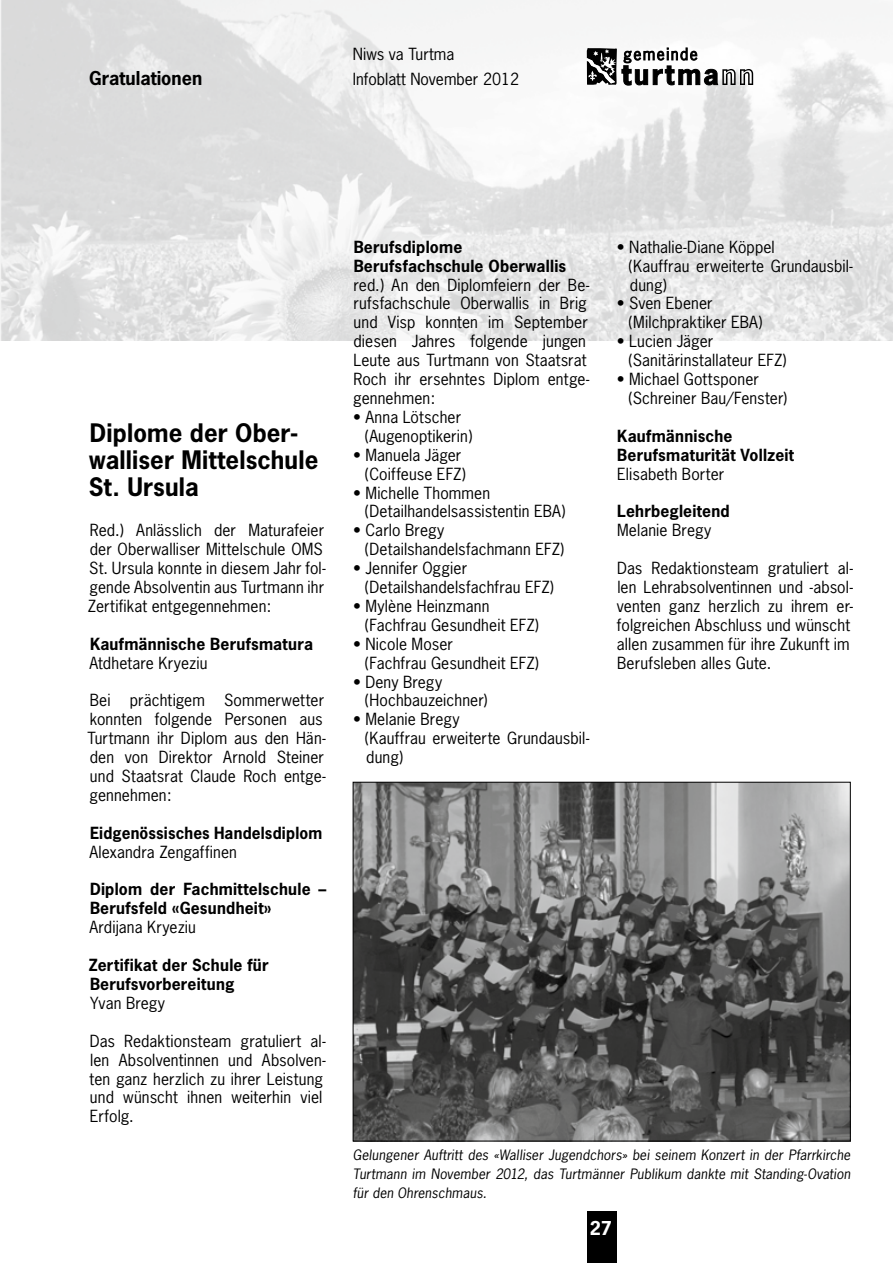
<style>
.page{position:relative;width:893px;height:1263px;background:#fff}
.page>*{position:absolute;margin:0;border:0;box-sizing:border-box;transform-origin:0 0}
.t1{font:700 24px/27px "News Gothic";letter-spacing:.005em;color:#000}
.t2{font:700 18px "News Gothic";color:#000}
.t3{font:700 18px "News Gothic";color:#fff}
.t4{font:15.75px/18.9px "News Gothic";letter-spacing:.005em;color:#000}
.t5{font:700 15.75px/18.9px "News Gothic";letter-spacing:.015em;color:#000}
.t6{font:italic 13.5px/18.9px "News Gothic";letter-spacing:.015em;color:#000;text-align:justify}
</style>
<div class="page">
<div style="left:587px;top:1212px;width:30px;height:51px;background:#000"></div>
<img style="left:0;top:0;width:893px;height:340px">
<svg style="left:587px;top:47px;width:166px;height:39px"></svg>
<img style="left:355px;top:784px;width:493px;height:355px">
<p class="t4" style="left:353px;top:44px;width:103px">Niws va Turtma</p>
<p class="t2" style="left:89px;top:67px;width:114px">Gratulationen</p>
<p class="t4" style="left:353px;top:70px;width:168px">Infoblatt November 2012</p>
<h1 class="t1" style="left:89px;top:419px;width:231px">Diplome der Ober&shy;walliser Mittelschule<br>St. Ursula</h1>
<p class="t4" style="left:88px;top:521px;width:239px">Red.) Anlässlich der Maturafeier der Oberwalliser Mittelschule OMS St. Ursula konnte in diesem Jahr fol&shy;gende Absolventin aus Turtmann ihr Zertifikat entgegennehmen:</p>
<p class="t5" style="left:90px;top:634px;width:225px">Kaufmännische Berufsmatura</p>
<p class="t4" style="left:89px;top:653px;width:120px">Atdhetare Kryeziu</p>
<p class="t4" style="left:87px;top:691px;width:240px">Bei prächtigem Sommerwetter konnten folgende Personen aus<br>Turtmann ihr Diplom aus den Hän&shy;den von Direktor Arnold Steiner und Staatsrat Claude Roch entge&shy;gennehmen:</p>
<p class="t5" style="left:90px;top:823px;width:234px">Eidgenössisches Handelsdiplom</p>
<p class="t4" style="left:89px;top:842px;width:149px">Alexandra Zengaffinen</p>
<p class="t5" style="left:90px;top:880px;width:238px">Diplom der Fachmittelschule –<br>Berufsfeld «Gesundheit»</p>
<p class="t4" style="left:89px;top:918px;width:108px">Ardijana Kryeziu</p>
<p class="t5" style="left:89px;top:955px;width:181px">Zertifikat der Schule für<br>Berufsvorbereitung</p>
<p class="t4" style="left:90px;top:993px;width:76px">Yvan Bregy</p>
<p class="t4" style="left:90px;top:1031px;width:237px">Das Redaktionsteam gratuliert al&shy;len Absolventinnen und Absolven&shy;ten ganz herzlich zu ihrer Leistung und wünscht ihnen weiterhin viel<br>Erfolg.</p>
<p class="t5" style="left:354px;top:237px;width:214px">Berufsdiplome<br>Berufsfachschule Oberwallis</p>
<p class="t4" style="left:353px;top:275px;width:237px">red.) An den Diplomfeiern der Be&shy;rufsfachschule Oberwallis in Brig und Visp konnten im September diesen Jahres folgende jungen<br>Leute aus Turtmann von Staatsrat<br>Roch ihr ersehntes Diplom entge&shy;gennehmen:</p>
<p class="t4" style="left:365px;top:407px;width:109px;text-indent:-12px">• Anna Lötscher (Augenoptikerin)</p>
<p class="t4" style="left:353px;top:445px;width:114px;text-align:right">• Manuela Jäger (Coiffeuse EFZ)</p>
<p class="t4" style="left:365px;top:483px;width:202px;text-indent:-12px">• Michelle Thommen (Detailhandelsassistentin EBA)</p>
<p class="t4" style="left:365px;top:521px;width:201px;text-indent:-12px">• Carlo Bregy (Detailshandelsfachmann EFZ)</p>
<p class="t4" style="left:365px;top:559px;width:191px;text-indent:-12px">• Jennifer Oggier (Detailshandelsfachfrau EFZ)</p>
<p class="t4" style="left:365px;top:596px;width:176px;text-indent:-12px">• Mylène Heinzmann (Fachfrau Gesundheit EFZ)</p>
<p class="t4" style="left:365px;top:634px;width:176px;text-indent:-12px">• Nicole Moser<br>(Fachfrau Gesundheit EFZ)</p>
<p class="t4" style="left:365px;top:672px;width:124px;text-indent:-12px">• Deny Bregy (Hochbauzeichner)</p>
<p class="t4" style="left:365px;top:710px;width:226px;text-indent:-12px">• Melanie Bregy<br>(Kauffrau erweiterte Grundausbil&shy;dung)</p>
<p class="t4" style="left:629px;top:237px;width:226px;text-indent:-12px">• Nathalie-Diane Köppel<br>(Kauffrau erweiterte Grundausbil&shy;dung)</p>
<p class="t4" style="left:629px;top:294px;width:135px;text-indent:-12px">• Sven Ebener (Milchpraktiker EBA)</p>
<p class="t4" style="left:629px;top:332px;width:160px;text-indent:-12px">• Lucien Jäger (Sanitärinstallateur EFZ)</p>
<p class="t4" style="left:629px;top:370px;width:160px;text-indent:-12px">• Michael Gottsponer (Schreiner Bau/Fenster)</p>
<p class="t5" style="left:617px;top:426px;width:178px">Kaufmännische<br>Berufsmaturität Vollzeit</p>
<p class="t4" style="left:617px;top:464px;width:109px">Elisabeth Borter</p>
<p class="t5" style="left:617px;top:502px;width:114px">Lehrbegleitend</p>
<p class="t4" style="left:617px;top:521px;width:96px">Melanie Bregy</p>
<p class="t4" style="left:617px;top:559px;width:237px">Das Redaktionsteam gratuliert al&shy;len Lehrabsolventinnen und -absol&shy;venten ganz herzlich zu ihrem er&shy;folgreichen Abschluss und wünscht allen zusammen für ihre Zukunft im Berufsleben alles Gute.</p>
<p class="t6" style="left:353px;top:1145px;width:499px">Gelungener Auftritt des «Walliser Jugendchors» bei seinem Konzert in der Pfarrkirche Turtmann im November 2012, das Turtmänner Publikum dankte mit Standing-Ovation für den Ohrenschmaus.</p>
<p class="t3" style="left:590px;top:1216px;width:24px">27</p>
</div>
